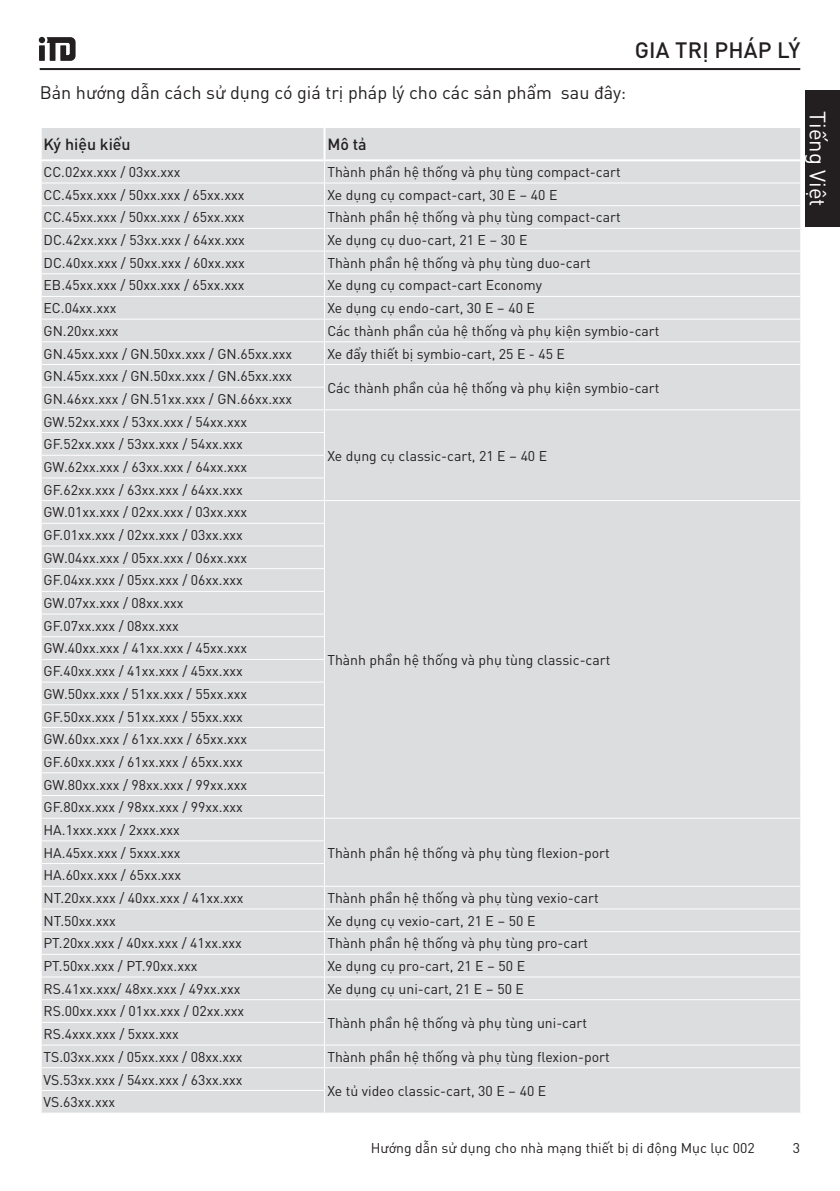
<style>
.page{position:relative;width:840px;height:1191px;background:#fff}
.page>*{position:absolute;margin:0;border:0;box-sizing:border-box;transform-origin:0 0}
.t1{font:500 22px "DIN Pro";letter-spacing:.01em;color:#231f20}
.t2{font:22px "DIN Pro";color:#fff}
.t3{font:18px "DIN Pro";color:#231f20}
.t4{font:500 16px "DIN Pro";color:#231f20}
.t5{font:14px/22.6px "DINOT";letter-spacing:-.005em;color:#231f20}
.t6{font:14px "DIN Pro";color:#231f20}
</style>
<div class="page">
<hr style="left:40px;top:68px;width:759px;height:2px;background:#231f20">
<svg style="left:39px;top:37px;width:36px;height:24px"></svg>
<div style="left:805px;top:91px;width:34px;height:136px;background:#231f20"></div>
<div style="left:42px;top:128px;width:757px;height:984px;background:#dcdddf"></div>
<hr style="left:325px;top:817px;width:474px;height:1px;background:#fff">
<hr style="left:325px;top:1044px;width:474px;height:1px;background:#fff">
<hr style="left:325px;top:1067px;width:474px;height:1px;background:#fff">
<hr style="left:323px;top:128px;width:2px;height:31px;background:#fff">
<hr style="left:325px;top:182px;width:474px;height:1px;background:#fff">
<hr style="left:325px;top:205px;width:474px;height:1px;background:#fff">
<hr style="left:325px;top:228px;width:474px;height:1px;background:#fff">
<hr style="left:325px;top:250px;width:474px;height:1px;background:#fff">
<hr style="left:325px;top:273px;width:474px;height:1px;background:#fff">
<hr style="left:325px;top:296px;width:474px;height:1px;background:#fff">
<hr style="left:325px;top:319px;width:474px;height:1px;background:#fff">
<hr style="left:325px;top:341px;width:474px;height:1px;background:#fff">
<hr style="left:325px;top:885px;width:474px;height:1px;background:#fff">
<hr style="left:325px;top:908px;width:474px;height:1px;background:#fff">
<hr style="left:325px;top:931px;width:474px;height:1px;background:#fff">
<hr style="left:325px;top:953px;width:474px;height:1px;background:#fff">
<hr style="left:325px;top:976px;width:474px;height:1px;background:#fff">
<hr style="left:325px;top:999px;width:474px;height:1px;background:#fff">
<hr style="left:42px;top:182px;width:283px;height:1px;background:#fff">
<hr style="left:42px;top:205px;width:283px;height:1px;background:#fff">
<hr style="left:42px;top:228px;width:283px;height:1px;background:#fff">
<hr style="left:42px;top:250px;width:283px;height:1px;background:#fff">
<hr style="left:42px;top:273px;width:283px;height:1px;background:#fff">
<hr style="left:42px;top:296px;width:283px;height:1px;background:#fff">
<hr style="left:42px;top:319px;width:283px;height:1px;background:#fff">
<hr style="left:42px;top:341px;width:283px;height:1px;background:#fff">
<hr style="left:42px;top:364px;width:283px;height:1px;background:#fff">
<hr style="left:42px;top:387px;width:283px;height:1px;background:#fff">
<hr style="left:42px;top:409px;width:283px;height:1px;background:#fff">
<hr style="left:42px;top:432px;width:283px;height:1px;background:#fff">
<hr style="left:42px;top:455px;width:283px;height:1px;background:#fff">
<hr style="left:42px;top:523px;width:283px;height:1px;background:#fff">
<hr style="left:42px;top:545px;width:283px;height:1px;background:#fff">
<hr style="left:42px;top:568px;width:283px;height:1px;background:#fff">
<hr style="left:42px;top:591px;width:283px;height:1px;background:#fff">
<hr style="left:42px;top:613px;width:283px;height:1px;background:#fff">
<hr style="left:42px;top:636px;width:283px;height:1px;background:#fff">
<hr style="left:42px;top:659px;width:283px;height:1px;background:#fff">
<hr style="left:42px;top:681px;width:283px;height:1px;background:#fff">
<hr style="left:42px;top:704px;width:283px;height:1px;background:#fff">
<hr style="left:42px;top:727px;width:283px;height:1px;background:#fff">
<hr style="left:42px;top:749px;width:283px;height:1px;background:#fff">
<hr style="left:42px;top:772px;width:283px;height:1px;background:#fff">
<hr style="left:42px;top:795px;width:283px;height:1px;background:#fff">
<hr style="left:42px;top:817px;width:283px;height:1px;background:#fff">
<hr style="left:42px;top:840px;width:283px;height:1px;background:#fff">
<hr style="left:42px;top:863px;width:283px;height:1px;background:#fff">
<hr style="left:42px;top:885px;width:283px;height:1px;background:#fff">
<hr style="left:42px;top:908px;width:283px;height:1px;background:#fff">
<hr style="left:42px;top:931px;width:283px;height:1px;background:#fff">
<hr style="left:42px;top:953px;width:283px;height:1px;background:#fff">
<hr style="left:42px;top:976px;width:283px;height:1px;background:#fff">
<hr style="left:42px;top:999px;width:283px;height:1px;background:#fff">
<hr style="left:42px;top:1022px;width:283px;height:1px;background:#fff">
<hr style="left:42px;top:1044px;width:283px;height:1px;background:#fff">
<hr style="left:42px;top:1067px;width:283px;height:1px;background:#fff">
<hr style="left:42px;top:1090px;width:283px;height:1px;background:#fff">
<hr style="left:323px;top:159px;width:478px;height:2px;background:#fff">
<hr style="left:40px;top:159px;width:283px;height:2px;background:#fff">
<hr style="left:42px;top:477px;width:283px;height:1px;background:#fff">
<hr style="left:42px;top:500px;width:282px;height:1px;background:#fff">
<hr style="left:325px;top:364px;width:474px;height:1px;background:#fff">
<hr style="left:325px;top:409px;width:474px;height:1px;background:#fff">
<svg style="left:324px;top:161px;width:1px;height:951px"></svg>
<hr style="left:324px;top:500px;width:477px;height:1px;background:#fff">
<h1 class="t1" style="left:634px;top:33px;width:167px">GIA TRỊ PHÁP LÝ</h1>
<p class="t3" style="left:40px;top:79px;width:587px">Bản hướng dẫn cách sử dụng có giá trị pháp lý cho các sản phẩm sau đây:</p>
<p class="t4" style="left:44px;top:132px;width:89px">Ký hiệu kiểu</p>
<p class="t4" style="left:327px;top:132px;width:41px">Mô tả</p>
<p class="t5" style="left:44px;top:159px;width:138px">CC.02xx.xxx / 03xx.xxx</p>
<p class="t6" style="left:327px;top:161px;width:295px">Thành phần hệ thống và phụ tùng compact-cart</p>
<p class="t5" style="left:44px;top:182px;width:202px">CC.45xx.xxx / 50xx.xxx / 65xx.xxx</p>
<p class="t6" style="left:327px;top:184px;width:231px">Xe dụng cụ compact-cart, 30 E – 40 E</p>
<p class="t5" style="left:44px;top:205px;width:202px">CC.45xx.xxx / 50xx.xxx / 65xx.xxx</p>
<p class="t6" style="left:327px;top:207px;width:295px">Thành phần hệ thống và phụ tùng compact-cart</p>
<p class="t5" style="left:44px;top:227px;width:203px">DC.42xx.xxx / 53xx.xxx / 64xx.xxx</p>
<p class="t6" style="left:327px;top:229px;width:201px">Xe dụng cụ duo-cart, 21 E – 30 E</p>
<p class="t5" style="left:44px;top:250px;width:203px">DC.40xx.xxx / 50xx.xxx / 60xx.xxx</p>
<p class="t6" style="left:327px;top:252px;width:265px">Thành phần hệ thống và phụ tùng duo-cart</p>
<p class="t5" style="left:44px;top:273px;width:202px">EB.45xx.xxx / 50xx.xxx / 65xx.xxx</p>
<p class="t6" style="left:327px;top:275px;width:216px">Xe dụng cụ compact-cart Economy</p>
<p class="t5" style="left:44px;top:295px;width:74px">EC.04xx.xxx</p>
<p class="t6" style="left:327px;top:297px;width:209px">Xe dụng cụ endo-cart, 30 E – 40 E</p>
<p class="t5" style="left:44px;top:318px;width:76px">GN.20xx.xxx</p>
<p class="t6" style="left:327px;top:320px;width:333px">Các thành phần của hệ thống và phụ kiện symbio-cart</p>
<p class="t5" style="left:44px;top:341px;width:250px">GN.45xx.xxx / GN.50xx.xxx / GN.65xx.xxx</p>
<p class="t6" style="left:327px;top:343px;width:239px">Xe đẩy thiết bị symbio-cart, 25 E - 45 E</p>
<p class="t5" style="left:44px;top:364px;width:250px">GN.45xx.xxx / GN.50xx.xxx / GN.65xx.xxx</p>
<p class="t6" style="left:327px;top:377px;width:333px">Các thành phần của hệ thống và phụ kiện symbio-cart</p>
<p class="t5" style="left:44px;top:386px;width:250px">GN.46xx.xxx / GN.51xx.xxx / GN.66xx.xxx<br>GW.52xx.xxx / 53xx.xxx / 54xx.xxx</p>
<p class="t6" style="left:327px;top:445px;width:221px">Xe dụng cụ classic-cart, 21 E – 40 E</p>
<p class="t5" style="left:44px;top:432px;width:205px">GF.52xx.xxx / 53xx.xxx / 54xx.xxx GW.62xx.xxx / 63xx.xxx / 64xx.xxx GF.62xx.xxx / 63xx.xxx / 64xx.xxx GW.01xx.xxx / 02xx.xxx / 03xx.xxx</p>
<p class="t5" style="left:44px;top:522px;width:205px">GF.01xx.xxx / 02xx.xxx / 03xx.xxx<br>GW.04xx.xxx / 05xx.xxx / 06xx.xxx<br>GF.04xx.xxx / 05xx.xxx / 06xx.xxx<br>GW.07xx.xxx / 08xx.xxx<br>GF.07xx.xxx / 08xx.xxx<br>GW.40xx.xxx / 41xx.xxx / 45xx.xxx<br>GF.40xx.xxx / 41xx.xxx / 45xx.xxx<br>GW.50xx.xxx / 51xx.xxx / 55xx.xxx<br>GF.50xx.xxx / 51xx.xxx / 55xx.xxx<br>GW.60xx.xxx / 61xx.xxx / 65xx.xxx<br>GF.60xx.xxx / 61xx.xxx / 65xx.xxx<br>GW.80xx.xxx / 98xx.xxx / 99xx.xxx<br>GF.80xx.xxx / 98xx.xxx / 99xx.xxx<br>HA.1xxx.xxx / 2xxx.xxx<br>HA.45xx.xxx / 5xxx.xxx</p>
<p class="t5" style="left:44px;top:862px;width:201px">HA.60xx.xxx / 65xx.xxx<br>NT.20xx.xxx / 40xx.xxx / 41xx.xxx</p>
<p class="t6" style="left:327px;top:649px;width:284px">Thành phần hệ thống và phụ tùng classic-cart</p>
<p class="t6" style="left:327px;top:842px;width:284px">Thành phần hệ thống và phụ tùng flexion-port</p>
<p class="t6" style="left:327px;top:887px;width:273px">Thành phần hệ thống và phụ tùng vexio-cart</p>
<p class="t5" style="left:44px;top:908px;width:74px">NT.50xx.xxx</p>
<p class="t6" style="left:327px;top:910px;width:209px">Xe dụng cụ vexio-cart, 21 E – 50 E</p>
<p class="t5" style="left:44px;top:931px;width:200px">PT.20xx.xxx / 40xx.xxx / 41xx.xxx</p>
<p class="t6" style="left:327px;top:932px;width:262px">Thành phần hệ thống và phụ tùng pro-cart</p>
<p class="t5" style="left:44px;top:953px;width:155px">PT.50xx.xxx / PT.90xx.xxx</p>
<p class="t6" style="left:327px;top:955px;width:199px">Xe dụng cụ pro-cart, 21 E – 50 E</p>
<p class="t5" style="left:44px;top:976px;width:198px">RS.41xx.xxx/ 48xx.xxx / 49xx.xxx</p>
<p class="t6" style="left:327px;top:978px;width:198px">Xe dụng cụ uni-cart, 21 E – 50 E</p>
<p class="t5" style="left:44px;top:999px;width:202px">RS.00xx.xxx / 01xx.xxx / 02xx.xxx</p>
<p class="t6" style="left:327px;top:1012px;width:261px">Thành phần hệ thống và phụ tùng uni-cart</p>
<p class="t5" style="left:44px;top:1021px;width:200px">RS.4xxx.xxx / 5xxx.xxx<br>TS.03xx.xxx / 05xx.xxx / 08xx.xxx</p>
<p class="t6" style="left:327px;top:1046px;width:284px">Thành phần hệ thống và phụ tùng flexion-port</p>
<p class="t5" style="left:44px;top:1067px;width:200px">VS.53xx.xxx / 54xx.xxx / 63xx.xxx</p>
<p class="t5" style="left:44px;top:1089px;width:73px">VS.63xx.xxx</p>
<p class="t6" style="left:327px;top:1080px;width:220px">Xe tủ video classic-cart, 30 E – 40 E</p>
<p class="t6" style="left:370px;top:1137px;width:385px">Hướng dẫn sử dụng cho nhà mạng thiết bị di động Mục lục 002</p>
<h1 class="t2" style="left:834px;top:111px;width:97px;rotate:90deg">Tiếng Việt</h1>
<p class="t6" style="left:792px;top:1137px;width:9px">3</p>
</div>
